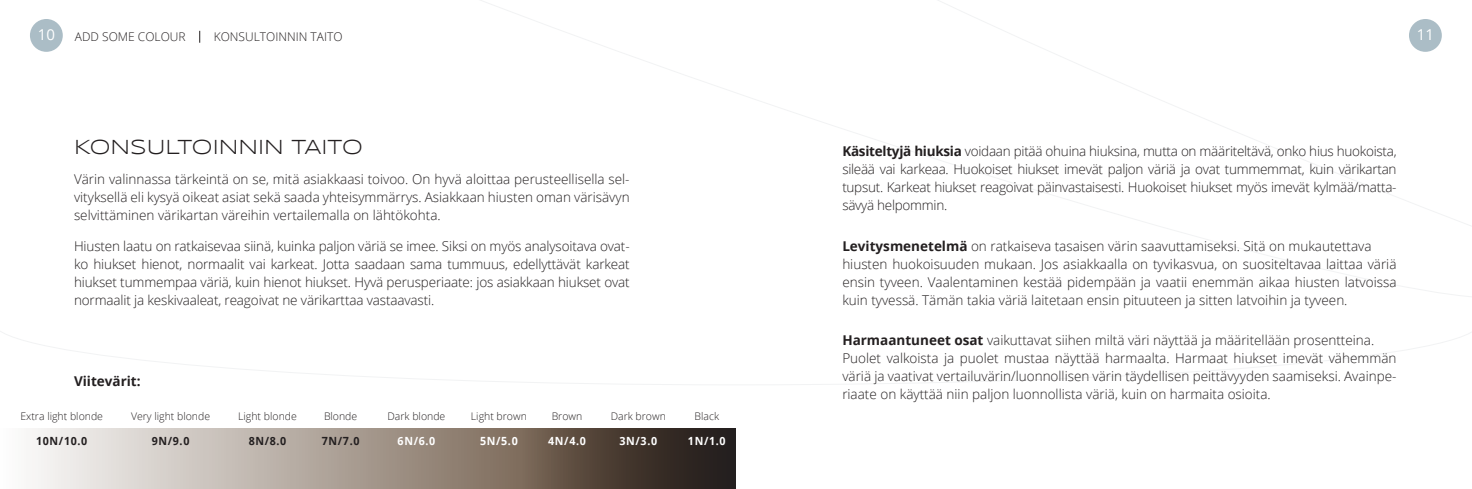
<style>
.page{position:relative;width:1472px;height:489px;background:#fff}
.page>*{position:absolute;margin:0;border:0;box-sizing:border-box;transform-origin:0 0}
.t1{font:21px "Syncopate";color:#231f20}
.t2{font:15px "Open Sans";color:#fff}
.t3{font:300 13.5px/18px "Open Sans";color:#231f20;text-align:justify}
.t4{font:700 13.5px "Open Sans";color:#231f20}
.t5{font:300 12px "Open Sans";color:#231f20}
.t6{font:700 11.25px "Open Sans";letter-spacing:.06em;color:#fff;scale:.95 1}
.t7{font:700 11.25px "Open Sans";letter-spacing:.06em;color:#231f20;scale:.95 1}
.t8{font:300 10.5px "Open Sans";color:#231f20}
.s1{font-weight:700}
</style>
<div class="page">
<svg style="left:32px;top:428px;width:490px;height:61px;background:#bbb2a9"></svg>
<div style="left:522px;top:428px;width:214px;height:61px;background:linear-gradient(to right,#756150,#1b1515)"></div>
<svg style="left:199px;top:31px;width:1px;height:12px"></svg>
<div style="left:30px;top:19px;width:33px;height:33px;background:#abbdc6;border-radius:50%"></div>
<div style="left:1408px;top:19px;width:33px;height:33px;background:#abbdc6;border-radius:50%"></div>
<p class="t2" style="left:38px;top:24px;width:19px">10</p>
<p class="t5" style="left:75px;top:28px;width:112px">ADD SOME COLOUR</p>
<p class="t5" style="left:214px;top:28px;width:130px">KONSULTOINNIN TAITO</p>
<p class="t2" style="left:1416px;top:24px;width:19px">11</p>
<h1 class="t1" style="left:74px;top:135px;width:290px">KONSULTOINNIN TAITO</h1>
<p class="t3" style="left:842px;top:142px;width:555px"><span class="s1">Käsiteltyjä hiuksia</span> voidaan pitää ohuina hiuksina, mutta on määriteltävä, onko hius huokoista, sileää vai karkeaa. Huokoiset hiukset imevät paljon väriä ja ovat tummemmat, kuin värikartan tupsut. Karkeat hiukset reagoivat päinvastaisesti. Huokoiset hiukset myös imevät kylmää/matta&shy;sävyä helpommin.</p>
<p class="t3" style="left:842px;top:237px;width:555px;text-align:left"><span class="s1">Levitysmenetelmä</span> on ratkaiseva tasaisen värin saavuttamiseksi. Sitä on mukautettava hiusten huokoisuuden mukaan. Jos asiakkaalla on tyvikasvua, on suositeltavaa laittaa väriä ensin tyveen. Vaalentaminen kestää pidempään ja vaatii enemmän aikaa hiusten latvoissa kuin tyvessä. Tämän takia väriä laitetaan ensin pituuteen ja sitten latvoihin ja tyveen.</p>
<p class="t3" style="left:842px;top:331px;width:555px;text-align:left"><span class="s1">Harmaantuneet osat</span> vaikuttavat siihen miltä väri näyttää ja määritellään prosentteina.<br>Puolet valkoista ja puolet mustaa näyttää harmaalta. Harmaat hiukset imevät vähemmän väriä ja vaativat vertailuvärin/luonnollisen värin täydellisen peittävyyden saamiseksi. Avainpe&shy;riaate on käyttää niin paljon luonnollista väriä, kuin on harmaita osioita.</p>
<p class="t8" style="left:694px;top:409px;width:26px">Black</p>
<p class="t6" style="left:688px;top:433px;width:41px">1N/1.0</p>
<p class="t3" style="left:74px;top:170px;width:557px">Värin valinnassa tärkeintä on se, mitä asiakkaasi toivoo. On hyvä aloittaa perusteellisella sel&shy;vityksellä eli kysyä oikeat asiat sekä saada yhteisymmärrys. Asiakkaan hiusten oman värisävyn selvittäminen värikartan väreihin vertailemalla on lähtökohta.</p>
<p class="t3" style="left:74px;top:237px;width:557px">Hiusten laatu on ratkaisevaa siinä, kuinka paljon väriä se imee. Siksi on myös analysoitava ovat&shy;ko hiukset hienot, normaalit vai karkeat. Jotta saadaan sama tummuus, edellyttävät karkeat hiukset tummempaa väriä, kuin hienot hiukset. Hyvä perusperiaate: jos asiakkaan hiukset ovat normaalit ja keskivaaleat, reagoivat ne värikarttaa vastaavasti.</p>
<p class="t4" style="left:74px;top:372px;width:68px">Viitevärit:</p>
<p class="t8" style="left:20px;top:409px;width:84px">Extra light blonde</p>
<p class="t7" style="left:36px;top:433px;width:55px">10N/10.0</p>
<p class="t8" style="left:131px;top:409px;width:81px">Very light blonde</p>
<p class="t7" style="left:152px;top:433px;width:41px">9N/9.0</p>
<p class="t8" style="left:238px;top:409px;width:60px">Light blonde</p>
<p class="t7" style="left:249px;top:433px;width:41px">8N/8.0</p>
<p class="t8" style="left:324px;top:409px;width:35px">Blonde</p>
<p class="t7" style="left:322px;top:433px;width:41px">7N/7.0</p>
<p class="t8" style="left:387px;top:409px;width:59px">Dark blonde</p>
<p class="t6" style="left:397px;top:433px;width:41px">6N/6.0</p>
<p class="t8" style="left:471px;top:409px;width:57px">Light brown</p>
<p class="t6" style="left:480px;top:433px;width:41px">5N/5.0</p>
<p class="t8" style="left:610px;top:409px;width:57px">Dark brown</p>
<p class="t6" style="left:619px;top:433px;width:41px">3N/3.0</p>
<p class="t8" style="left:551px;top:409px;width:32px">Brown</p>
<p class="t6" style="left:548px;top:433px;width:41px">4N/4.0</p>
</div>
